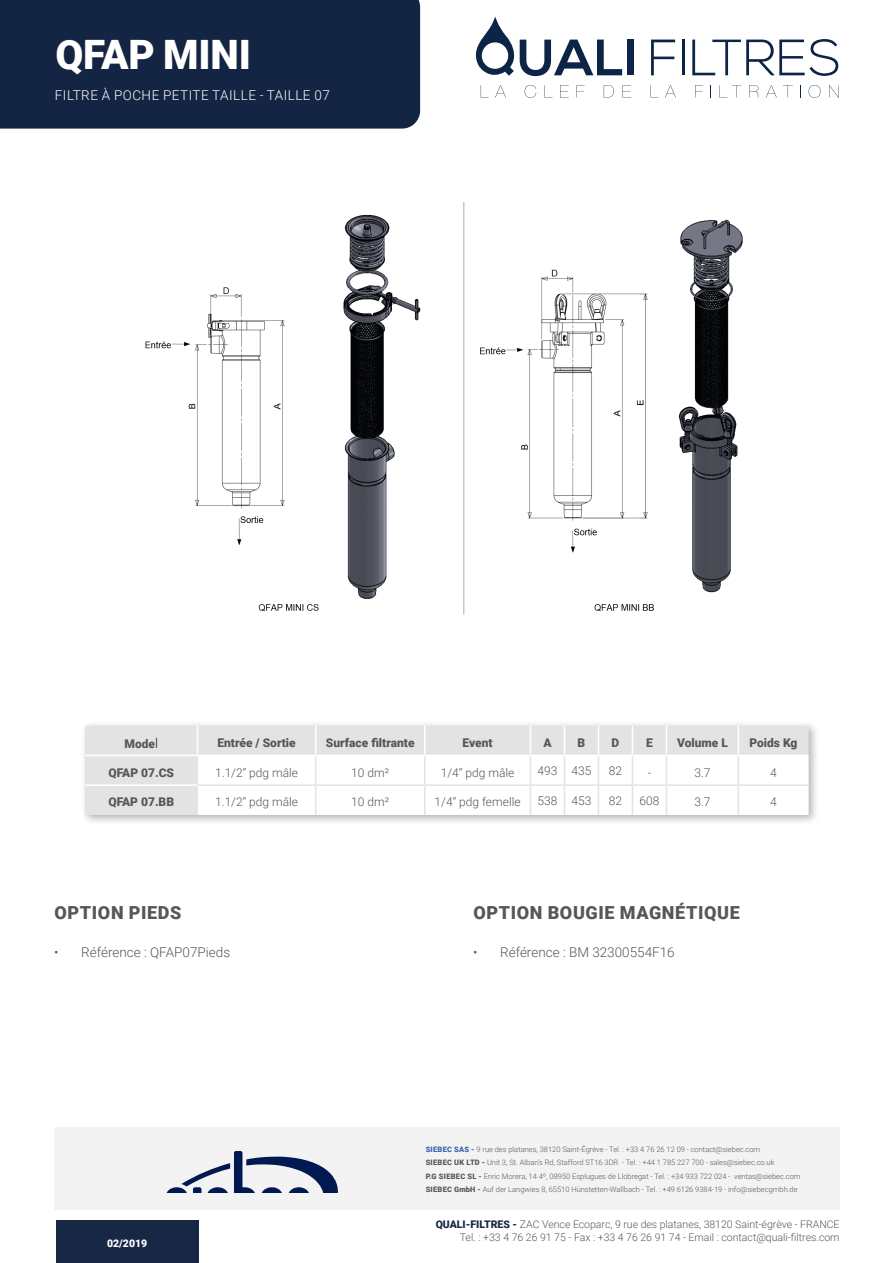
<style>
.page{position:relative;width:893px;height:1263px;background:#fff}
.page>*{position:absolute;margin:0;border:0;box-sizing:border-box;transform-origin:0 0}
.t1{font:900 40.5px "Roboto";letter-spacing:-.005em;color:#fff}
.t2{font:900 18px "Roboto";letter-spacing:.035em;color:#575757}
.t3{font:300 13.5px "Roboto";color:#575757}
.t4{font:300 13.5px "Roboto";letter-spacing:.035em;color:#fff}
.t5{font:300 12px "Roboto";color:#575757}
.t6{font:900 12px "Roboto";color:#575757}
.t7{font:300 10.5px/12.6px "Roboto";color:#575757;text-align:right}
.t8{font:900 10.5px "Roboto";color:#fff}
.t9{font:300 7.5px/13.5px "Roboto";color:#575757}
.s1{font-weight:300;font-size:13.5px;color:#142544}
.s2{font-weight:900;color:#3563ac}
.s3{font-weight:900}
.s4{font-weight:900;color:#182744}
</style>
<div class="page">
<div style="left:56px;top:1220px;width:143px;height:43px;background:#182744"></div>
<div style="left:54px;top:1127px;width:786px;height:83px;background:#f3f3f3"></div>
<svg style="left:167px;top:1151px;width:171px;height:41px"></svg>
<div style="left:0;top:0;width:420px;height:129px;background:#142544"></div>
<div style="left:627px;top:40px;width:7px;height:35px;background:#0c2446"></div>
<svg style="left:651px;top:40px;width:24px;height:35px"></svg>
<hr style="left:682px;top:40px;width:2px;height:35px;background:#0c2446">
<svg style="left:692px;top:39px;width:146px;height:37px"></svg>
<svg style="left:481px;top:85px;width:8px;height:13px"></svg>
<svg style="left:495px;top:85px;width:11px;height:13px"></svg>
<svg style="left:525px;top:85px;width:11px;height:13px"></svg>
<svg style="left:544px;top:85px;width:8px;height:13px"></svg>
<svg style="left:560px;top:85px;width:9px;height:13px"></svg>
<svg style="left:577px;top:85px;width:8px;height:7px"></svg>
<svg style="left:604px;top:85px;width:10px;height:13px"></svg>
<svg style="left:622px;top:85px;width:9px;height:13px"></svg>
<svg style="left:665px;top:85px;width:11px;height:13px"></svg>
<svg style="left:695px;top:85px;width:8px;height:13px"></svg>
<svg style="left:719px;top:85px;width:23px;height:13px"></svg>
<svg style="left:749px;top:85px;width:9px;height:13px"></svg>
<svg style="left:766px;top:85px;width:11px;height:13px"></svg>
<svg style="left:783px;top:85px;width:10px;height:13px"></svg>
<svg style="left:800px;top:85px;width:1px;height:13px"></svg>
<svg style="left:808px;top:85px;width:13px;height:13px"></svg>
<svg style="left:829px;top:85px;width:10px;height:13px"></svg>
<svg style="left:475px;top:16px;width:147px;height:61px"></svg>
<div style="left:80px;top:720px;width:740px;height:106px;background:#000;opacity:.3"></div>
<svg style="left:85px;top:726px;width:724px;height:89px"></svg>
<img style="left:145px;top:203px;width:598px;height:412px">
<h1 class="t1" style="left:55px;top:26px;width:197px">QFAP MINI</h1>
<h3 class="t4" style="left:55px;top:86px;width:276px">FILTRE À POCHE PETITE TAILLE - TAILLE 07</h3>
<h3 class="t6" style="left:124px;top:735px;width:35px">Mode<span class="s1">l</span></h3>
<h3 class="t6" style="left:217px;top:734px;width:80px">Entrée / Sortie</h3>
<h3 class="t6" style="left:326px;top:734px;width:90px">Surface filtrante</h3>
<h3 class="t6" style="left:462px;top:734px;width:32px">Event</h3>
<h3 class="t6" style="left:543px;top:734px;width:10px">A</h3>
<h3 class="t6" style="left:578px;top:734px;width:9px">B</h3>
<h3 class="t6" style="left:612px;top:734px;width:9px">D</h3>
<h3 class="t6" style="left:646px;top:734px;width:8px">E</h3>
<h3 class="t6" style="left:677px;top:734px;width:52px">Volume L</h3>
<h3 class="t6" style="left:749px;top:734px;width:50px">Poids Kg</h3>
<h3 class="t6" style="left:108px;top:764px;width:67px">QFAP 07.CS</h3>
<h3 class="t5" style="left:215px;top:764px;width:84px">1.1/2’’ pdg mâle</h3>
<h3 class="t5" style="left:351px;top:764px;width:39px">10 dm²</h3>
<h3 class="t5" style="left:441px;top:764px;width:75px">1/4’’ pdg mâle</h3>
<h3 class="t5" style="left:537px;top:762px;width:55px">493 435</h3>
<h3 class="t5" style="left:609px;top:762px;width:15px">82</h3>
<h3 class="t5" style="left:648px;top:764px;width:5px">-</h3>
<h3 class="t5" style="left:694px;top:764px;width:18px">3.7</h3>
<h3 class="t5" style="left:770px;top:764px;width:8px">4</h3>
<h3 class="t6" style="left:108px;top:794px;width:67px">QFAP 07.BB</h3>
<h3 class="t5" style="left:215px;top:794px;width:84px">1.1/2’’ pdg mâle</h3>
<h3 class="t5" style="left:351px;top:794px;width:39px">10 dm²</h3>
<h3 class="t5" style="left:435px;top:794px;width:87px">1/4’’ pdg femelle</h3>
<h3 class="t5" style="left:537px;top:792px;width:55px">538 453</h3>
<h3 class="t5" style="left:609px;top:792px;width:15px">82</h3>
<h3 class="t5" style="left:639px;top:792px;width:21px">608</h3>
<h3 class="t5" style="left:694px;top:794px;width:18px">3.7</h3>
<h3 class="t5" style="left:770px;top:794px;width:8px">4</h3>
<h2 class="t2" style="left:55px;top:900px;width:128px">OPTION PIEDS</h2>
<h3 class="t3" style="left:54px;top:942px;width:177px">• Référence : QFAP07Pieds</h3>
<h3 class="t8" style="left:106px;top:1235px;width:42px">02/2019</h3>
<h2 class="t2" style="left:473px;top:900px;width:268px">OPTION BOUGIE MAGNÉTIQUE</h2>
<h3 class="t3" style="left:473px;top:942px;width:203px">• Référence : BM 32300554F16</h3>
<p class="t9" style="left:426px;top:1142px;width:376px"><span class="s2">SIEBEC SAS -</span> 9 rue des platanes, 38120 Saint-Égrève - Tel. : +33 4 76 26 12 09 - contact@siebec.com<br><span class="s3">SIEBEC UK LTD -</span> Unit 3, St. Alban’s Rd, Stafford ST16 3DR - Tel. : +44 1 785 227 700 - sales@siebec.co.uk<br><span class="s3">P.G SIEBEC SL -</span> Enric Morera, 14 4º, 08950 Esplugues de Llobregat - Tel. : +34 933 722 024 - ventas@siebec.com <span class="s3">SIEBEC GmbH -</span> Auf der Langwies 8, 65510 Hünstetten-Wallbach - Tel. : +49 6126 9384-19 - info@siebecgmbh.de</p>
<h3 class="t7" style="left:436px;top:1218px;width:405px"><span class="s4">QUALI-FILTRES -</span> ZAC Vence Ecoparc, 9 rue des platanes, 38120 Saint-égrève - FRANCE<br>Tel. : +33 4 76 26 91 75 - Fax : +33 4 76 26 91 74 - Email : contact@quali-filtres.com</h3>
</div>
